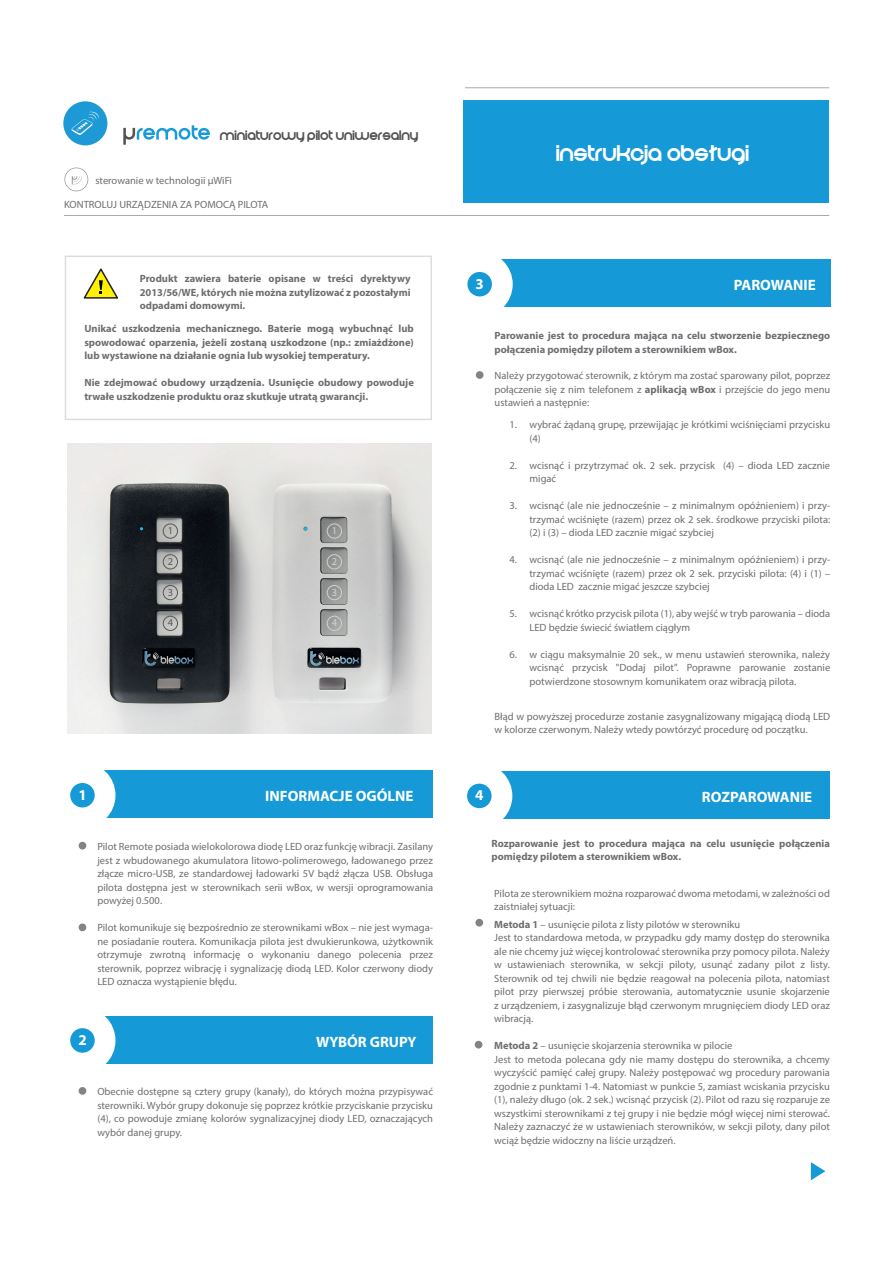
<style>
.page{position:relative;width:893px;height:1263px;background:#fff}
.page>*{position:absolute;margin:0;border:0;box-sizing:border-box;transform-origin:0 0}
.t1{font:19.05px "And Then It Ends";color:#fff}
.t2{font:700 15px "Myriad Pro";color:#fff}
.t3{font:11.4px "And Then It Ends";color:#545353}
.t4{font:10.5px/13.5px "Myriad Pro";color:#6d6e71;text-align:justify}
.t5{font:700 10.5px/13.5px "Myriad Pro";color:#6d6e71}
.t6{font:10.5px "Myriad Pro";color:#57585a}
.t7{font:10.5px "Myriad Pro";color:#d1d2d4}
.s1{font-weight:700}
</style>
<div class="page">
<div style="left:65px;top:256px;width:367px;height:164px;border:2px solid #dcdddf"></div>
<svg style="left:83px;top:268px;width:35px;height:31px"></svg>
<div style="left:463px;top:100px;width:366px;height:103px;background:#1599d7"></div>
<svg style="left:709px;top:147px;width:9px;height:6px"></svg>
<hr style="left:465px;top:87px;width:364px;height:1px;background:#a8aaad">
<hr style="left:64px;top:215px;width:765px;height:1px;background:#a8aaad">
<div style="left:80px;top:771px;width:353px;height:47px;background:#1599d7"></div>
<div style="left:49px;top:762px;width:66px;height:66px;background:#fff;border-radius:50%"></div>
<div style="left:70px;top:783px;width:25px;height:24px;background:#1599d7;border-radius:50%"></div>
<div style="left:79px;top:842px;width:7px;height:7px;background:#818386;border-radius:50%"></div>
<div style="left:79px;top:923px;width:7px;height:8px;background:#818386;border-radius:50%"></div>
<div style="left:80px;top:1016px;width:353px;height:47px;background:#1599d7"></div>
<div style="left:49px;top:1007px;width:66px;height:66px;background:#fff;border-radius:50%"></div>
<div style="left:70px;top:1028px;width:25px;height:25px;background:#1599d7;border-radius:50%"></div>
<div style="left:79px;top:1087px;width:7px;height:8px;background:#818386;border-radius:50%"></div>
<div style="left:477px;top:260px;width:353px;height:47px;background:#1599d7"></div>
<div style="left:447px;top:251px;width:66px;height:66px;background:#fff;border-radius:50%"></div>
<div style="left:467px;top:272px;width:25px;height:24px;background:#1599d7;border-radius:50%"></div>
<div style="left:476px;top:371px;width:8px;height:8px;background:#818386;border-radius:50%"></div>
<div style="left:477px;top:771px;width:353px;height:48px;background:#1599d7"></div>
<div style="left:446px;top:763px;width:66px;height:66px;background:#fff;border-radius:50%"></div>
<div style="left:467px;top:784px;width:25px;height:24px;background:#1599d7;border-radius:50%"></div>
<div style="left:475px;top:919px;width:8px;height:7px;background:#818386;border-radius:50%"></div>
<div style="left:475px;top:1041px;width:7px;height:7px;background:#818386;border-radius:50%"></div>
<svg style="left:811px;top:1162px;width:14px;height:18px"></svg>
<svg style="left:64px;top:168px;width:24px;height:23px"></svg>
<div style="left:63px;top:101px;width:44px;height:44px;background:#1d99d6;border-radius:50%"></div>
<svg style="left:72px;top:112px;width:27px;height:23px"></svg>
<svg style="left:123px;top:125px;width:87px;height:20px"></svg>
<img style="left:67px;top:443px;width:365px;height:290px">
<div style="left:163px;top:523px;width:15px;height:16px;border:1px solid #57585a;border-radius:50%"></div>
<div style="left:163px;top:554px;width:15px;height:15px;border:1px solid #57585a;border-radius:50%"></div>
<div style="left:163px;top:585px;width:15px;height:15px;border:1px solid #57585a;border-radius:50%"></div>
<div style="left:163px;top:616px;width:15px;height:15px;border:1px solid #57585a;border-radius:50%"></div>
<div style="left:327px;top:523px;width:15px;height:16px;border:1px solid #cfd0d2;border-radius:50%"></div>
<div style="left:327px;top:554px;width:15px;height:15px;border:1px solid #cfd0d2;border-radius:50%"></div>
<div style="left:327px;top:585px;width:15px;height:15px;border:1px solid #cfd0d2;border-radius:50%"></div>
<div style="left:327px;top:616px;width:15px;height:15px;border:1px solid #cfd0d2;border-radius:50%"></div>
<p class="t3" style="left:220px;top:130px;width:200px">miniaturowy pilot uniwersalny</p>
<p class="t4" style="left:95px;top:173px;width:138px">sterowanie w technologii μWiFi</p>
<p class="t4" style="left:64px;top:198px;width:206px">KONTROLUJ URZĄDZENIA ZA POMOCĄ PILOTA</p>
<p class="t5" style="left:140px;top:272px;width:272px;text-align:justify">Produkt zawiera baterie opisane w treści dyrektywy 2013/56/WE, których nie można zutylizować z pozostałymi odpadami domowymi.</p>
<p class="t5" style="left:84px;top:322px;width:331px;text-align:justify">Unikać uszkodzenia mechanicznego. Baterie mogą wybuchnąć lub spowodować oparzenia, jeżeli zostaną uszkodzone (np.: zmiażdżone) lub wystawione na działanie ognia lub wysokiej temperatury.</p>
<p class="t5" style="left:84px;top:376px;width:331px">Nie zdejmować obudowy urządzenia. Usunięcie obudowy powoduje trwałe uszkodzenie produktu oraz skutkuje utratą gwarancji.</p>
<p class="t6" style="left:168px;top:524px;width:7px">1</p>
<p class="t6" style="left:168px;top:555px;width:7px">2</p>
<p class="t6" style="left:168px;top:586px;width:7px">3</p>
<p class="t6" style="left:168px;top:616px;width:7px">4</p>
<p class="t7" style="left:332px;top:524px;width:7px">1</p>
<p class="t7" style="left:332px;top:555px;width:7px">2</p>
<p class="t7" style="left:332px;top:586px;width:7px">3</p>
<p class="t7" style="left:332px;top:616px;width:7px">4</p>
<h2 class="t2" style="left:78px;top:785px;width:10px">1</h2>
<h2 class="t2" style="left:265px;top:786px;width:150px">INFORMACJE OGÓLNE</h2>
<p class="t4" style="left:97px;top:840px;width:337px">Pilot Remote posiada wielokolorowa diodę LED oraz funkcję wibracji. Zasilany jest z wbudowanego akumulatora litowo-polimerowego, ładowanego przez złącze micro-USB, ze standardowej ładowarki 5V bądź złącza USB. Obsługa pilota dostępna jest w sterownikach serii wBox, w wersji oprogramowania powyżej 0.500.</p>
<p class="t4" style="left:97px;top:921px;width:337px">Pilot komunikuje się bezpośrednio ze sterownikami wBox – nie jest wymaga&shy;ne posiadanie routera. Komunikacja pilota jest dwukierunkowa, użytkownik otrzymuje zwrotną informację o wykonaniu danego polecenia przez sterownik, poprzez wibrację i sygnalizację diodą LED. Kolor czerwony diody LED oznacza wystąpienie błędu.</p>
<h2 class="t2" style="left:78px;top:1030px;width:10px">2</h2>
<h2 class="t2" style="left:316px;top:1032px;width:102px">WYBÓR GRUPY</h2>
<p class="t4" style="left:97px;top:1085px;width:337px">Obecnie dostępne są cztery grupy (kanały), do których można przypisywać sterowniki. Wybór grupy dokonuje się poprzez krótkie przyciskanie przycisku (4), co powoduje zmianę kolorów sygnalizacyjnej diody LED, oznaczających wybór danej grupy.</p>
<h1 class="t1" style="left:557px;top:145px;width:194px">instrukcja obsl ugi</h1>
<h2 class="t2" style="left:476px;top:274px;width:10px">3</h2>
<h2 class="t2" style="left:734px;top:275px;width:84px">PAROWANIE</h2>
<p class="t5" style="left:495px;top:328px;width:337px">Parowanie jest to procedura mająca na celu stworzenie bezpiecznego połączenia pomiędzy pilotem a sterownikiem wBox.</p>
<p class="t4" style="left:495px;top:369px;width:337px">Należy przygotować sterownik, z którym ma zostać sparowany pilot, poprzez połączenie się z nim telefonem z <span class="s1">aplikacją wBox</span> i przejście do jego menu ustawień a następnie:</p>
<p class="t4" style="left:510px;top:418px;width:9px">1.</p>
<p class="t4" style="left:510px;top:458px;width:9px">2.</p>
<p class="t4" style="left:510px;top:499px;width:9px">3.</p>
<p class="t4" style="left:510px;top:553px;width:9px">4.</p>
<p class="t4" style="left:510px;top:607px;width:9px">5.</p>
<p class="t4" style="left:510px;top:647px;width:9px">6.</p>
<p class="t4" style="left:529px;top:418px;width:302px">wybrać żądaną grupę, przewijając je krótkimi wciśnięciami przycisku (4)</p>
<p class="t4" style="left:529px;top:458px;width:302px">wcisnąć i przytrzymać ok. 2 sek. przycisk (4) – dioda LED zacznie migać</p>
<p class="t4" style="left:529px;top:499px;width:302px">wcisnąć (ale nie jednocześnie – z minimalnym opóźnieniem) i przy&shy;trzymać wciśnięte (razem) przez ok 2 sek. środkowe przyciski pilota: (2) i (3) – dioda LED zacznie migać szybciej</p>
<p class="t4" style="left:529px;top:553px;width:302px">wcisnąć (ale nie jednocześnie – z minimalnym opóźnieniem) i przy&shy;trzymać wciśnięte (razem) przez ok 2 sek. przyciski pilota: (4) i (1) – dioda LED zacznie migać jeszcze szybciej</p>
<p class="t4" style="left:529px;top:607px;width:302px">wcisnąć krótko przycisk pilota (1), aby wejść w tryb parowania – dioda<br>LED będzie świecić światłem ciągłym</p>
<p class="t4" style="left:529px;top:647px;width:302px">w ciągu maksymalnie 20 sek., w menu ustawień sterownika, należy wcisnąć przycisk "Dodaj pilot". Poprawne parowanie zostanie potwierdzone stosownym komunikatem oraz wibracją pilota.</p>
<p class="t4" style="left:495px;top:709px;width:337px">Błąd w powyższej procedurze zostanie zasygnalizowany migającą diodą LED w kolorze czerwonym. Należy wtedy powtórzyć procedurę od początku.</p>
<h2 class="t2" style="left:475px;top:785px;width:10px">4</h2>
<h2 class="t2" style="left:702px;top:787px;width:112px">ROZPAROWANIE</h2>
<p class="t5" style="left:492px;top:836px;width:340px">Rozparowanie jest to procedura mająca na celu usunięcie połączenia pomiędzy pilotem a sterownikiem wBox.</p>
<p class="t4" style="left:494px;top:886px;width:337px">Pilota ze sterownikiem można rozparować dwoma metodami, w zależności od zaistniałej sytuacji:</p>
<p class="t4" style="left:494px;top:917px;width:337px;text-align:left"><span class="s1">Metoda 1</span> – usunięcie pilota z listy pilotów w sterowniku<br>Jest to standardowa metoda, w przypadku gdy mamy dostęp do sterownika ale nie chcemy już więcej kontrolować sterownika przy pomocy pilota. Należy w ustawieniach sterownika, w sekcji piloty, usunąć zadany pilot z listy.<br>Sterownik od tej chwili nie będzie reagował na polecenia pilota, natomiast pilot przy pierwszej próbie sterowania, automatycznie usunie skojarzenie z urządzeniem, i zasygnalizuje błąd czerwonym mrugnięciem diody LED oraz wibracją.</p>
<p class="t4" style="left:494px;top:1039px;width:337px;text-align:left"><span class="s1">Metoda 2</span> – usunięcie skojarzenia sterownika w pilocie<br>Jest to metoda polecana gdy nie mamy dostępu do sterownika, a chcemy wyczyścić pamięć całej grupy. Należy postępować wg procedury parowania zgodnie z punktami 1-4. Natomiast w punkcie 5, zamiast wciskania przycisku (1), należy długo (ok. 2 sek.) wcisnąć przycisk (2). Pilot od razu się rozparuje ze wszystkimi sterownikami z tej grupy i nie będzie mógł więcej nimi sterować.<br>Należy zaznaczyć że w ustawieniach sterowników, w sekcji piloty, dany pilot wciąż będzie widoczny na liście urządzeń.</p>
</div>
